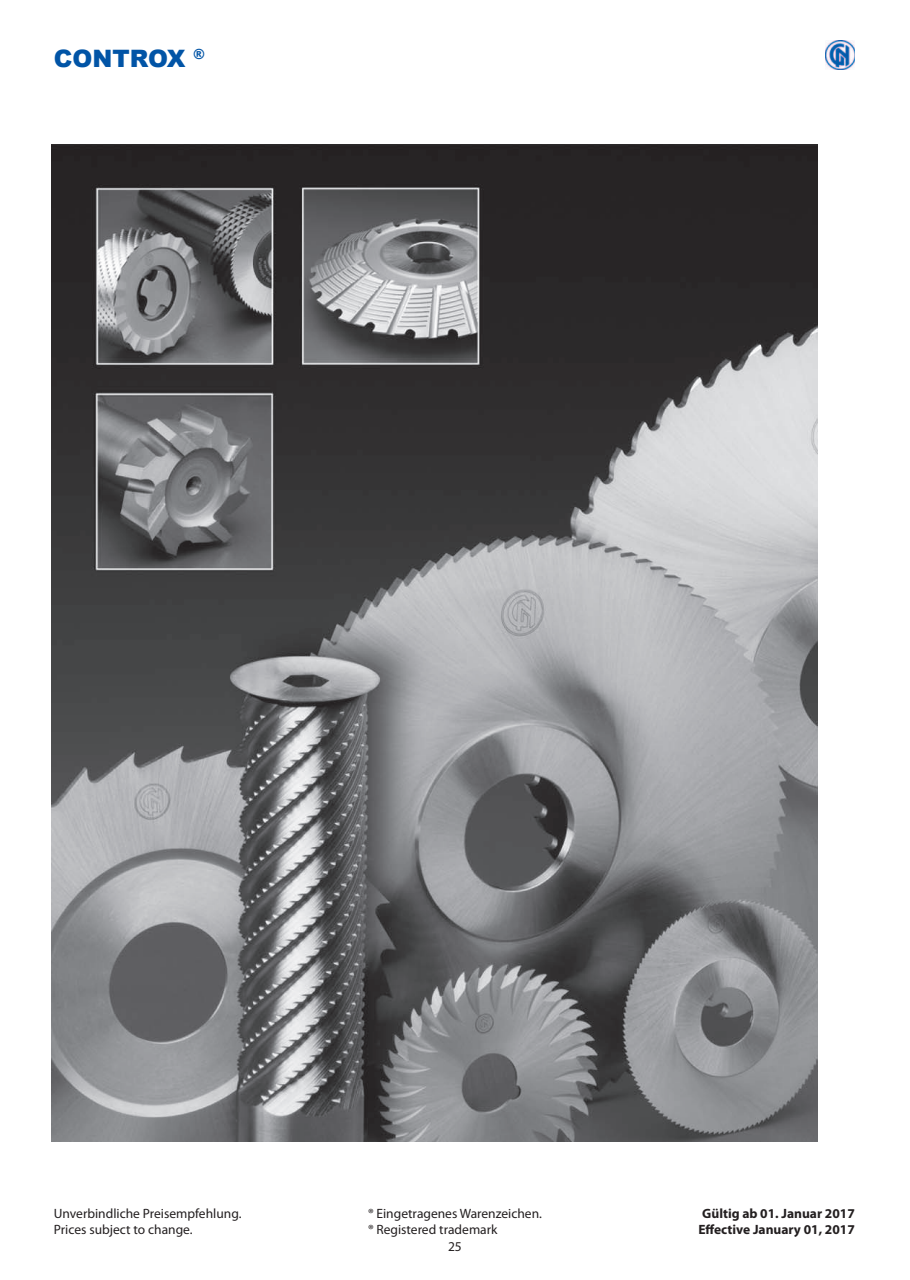
<style>
.page{position:relative;width:910px;height:1280px;background:#fff}
.page>*{position:absolute;margin:0;border:0;box-sizing:border-box;transform-origin:0 0}
.t1{font:900 24px "Arial";color:#0154a6}
.t2{font:13.5px/16.2px "Myriad Pro";color:#231f20}
.t3{font:700 13.5px/16.2px "Myriad Pro";color:#231f20}
</style>
<div class="page">
<img style="left:825px;top:40px;width:30px;height:30px">
<img style="left:52px;top:144px;width:765px;height:998px">
<h1 class="t1" style="left:54px;top:40px;width:152px">CONTROX <sup>®</sup></h1>
<p class="t2" style="left:54px;top:1206px;width:189px">Unverbindliche Preisempfehlung.<br>Prices subject to change.</p>
<p class="t3" style="left:698px;top:1206px;width:158px">Gültig ab 01. Januar 2017<br>Effective January 01, 2017</p>
<p class="t2" style="left:368px;top:1206px;width:175px">® Eingetragenes Warenzeichen.</p>
<p class="t2" style="left:368px;top:1223px;width:131px">® Registered trademark</p>
<p class="t2" style="left:448px;top:1239px;width:15px">25</p>
</div>
